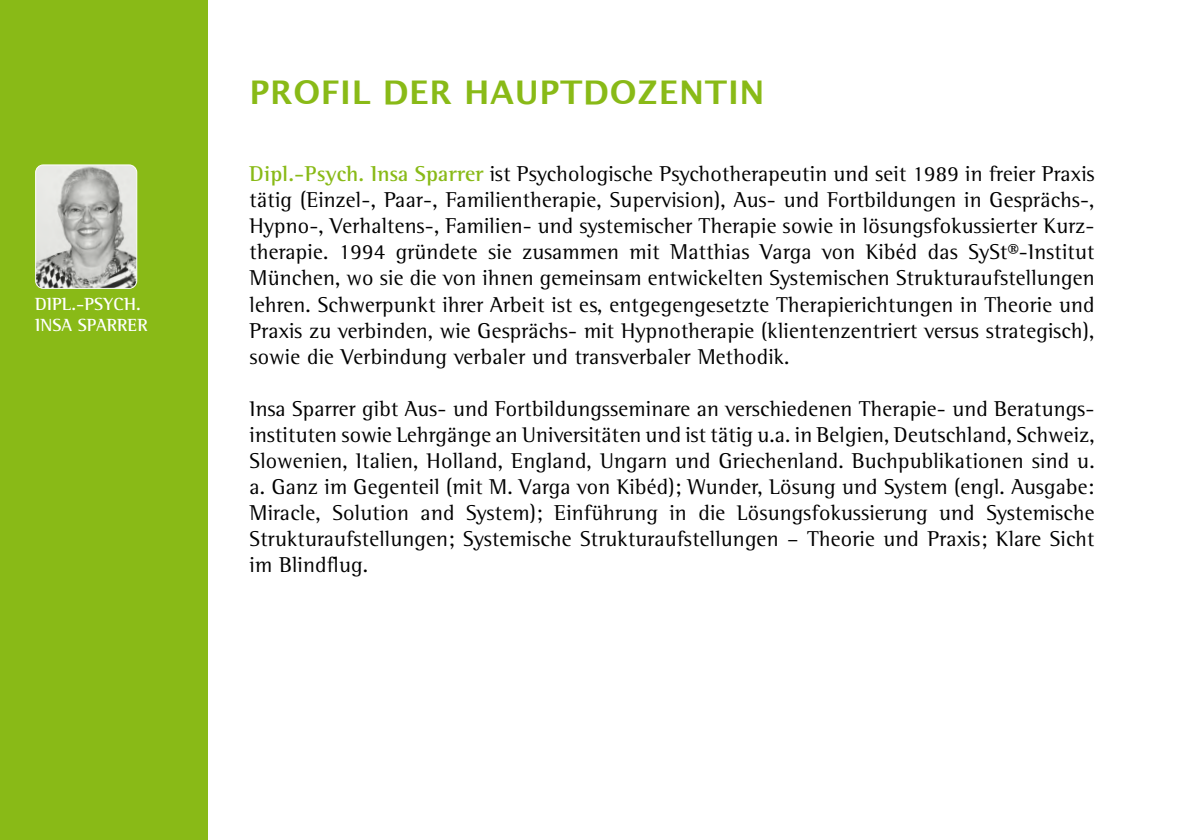
<style>
.page{position:relative;width:1191px;height:840px;background:#fff}
.page>*{position:absolute;margin:0;border:0;box-sizing:border-box;transform-origin:0 0}
.t1{font:700 32.6px "Lucida Grande";letter-spacing:.02em;color:#89ba17}
.t2{font:22px/26px "Rotis Semi Serif";letter-spacing:.01em;color:#000;text-align:justify}
.t3{font:700 18px/21.6px "Rotis Semi Serif";color:#fff}
.s1{font-weight:700;color:#89ba17}
</style>
<div class="page">
<div style="left:0;top:0;width:207px;height:839px;background:#89ba17"></div>
<img style="left:37px;top:166px;width:100px;height:121px">
<div style="left:35px;top:164px;width:102px;height:125px;border:1px solid #fff;border-radius:8px"></div>
<p class="t3" style="left:35px;top:292px;width:114px">DIPL.-PSYCH.<br>INSA SPARRER</p>
<h1 class="t1" style="left:249px;top:73px;width:516px">PROFIL DER HAUPTDOZENTIN</h1>
<p class="t2" style="left:249px;top:161px;width:846px"><span class="s1">Dipl.-Psych. Insa Sparrer</span> ist Psychologische Psychotherapeutin und seit 1989 in freier Praxis tätig (Einzel-, Paar-, Familientherapie, Supervision), Aus- und Fortbildungen in Gesprächs-, Hypno-, Verhaltens-, Familien- und systemischer Therapie sowie in lösungsfokussierter Kurz&shy;therapie. 1994 gründete sie zusammen mit Matthias Varga von Kibéd das SySt®-Institut München, wo sie die von ihnen gemeinsam entwickelten Systemischen Strukturaufstellungen lehren. Schwerpunkt ihrer Arbeit ist es, entgegengesetzte Therapierichtungen in Theorie und Praxis zu verbinden, wie Gesprächs- mit Hypnotherapie (klientenzentriert versus strategisch), sowie die Verbindung verbaler und transverbaler Methodik.</p>
<p class="t2" style="left:249px;top:395px;width:846px">Insa Sparrer gibt Aus- und Fortbildungsseminare an verschiedenen Therapie- und Beratungs&shy;instituten sowie Lehrgänge an Universitäten und ist tätig u.a. in Belgien, Deutschland, Schweiz, Slowenien, Italien, Holland, England, Ungarn und Griechenland. Buchpublikationen sind u. a. Ganz im Gegenteil (mit M. Varga von Kibéd); Wunder, Lösung und System (engl. Ausgabe:<br>Miracle, Solution and System); Einführung in die Lösungsfokussierung und Systemische Strukturaufstellungen; Systemische Strukturaufstellungen – Theorie und Praxis; Klare Sicht im Blindflug.</p>
</div>
